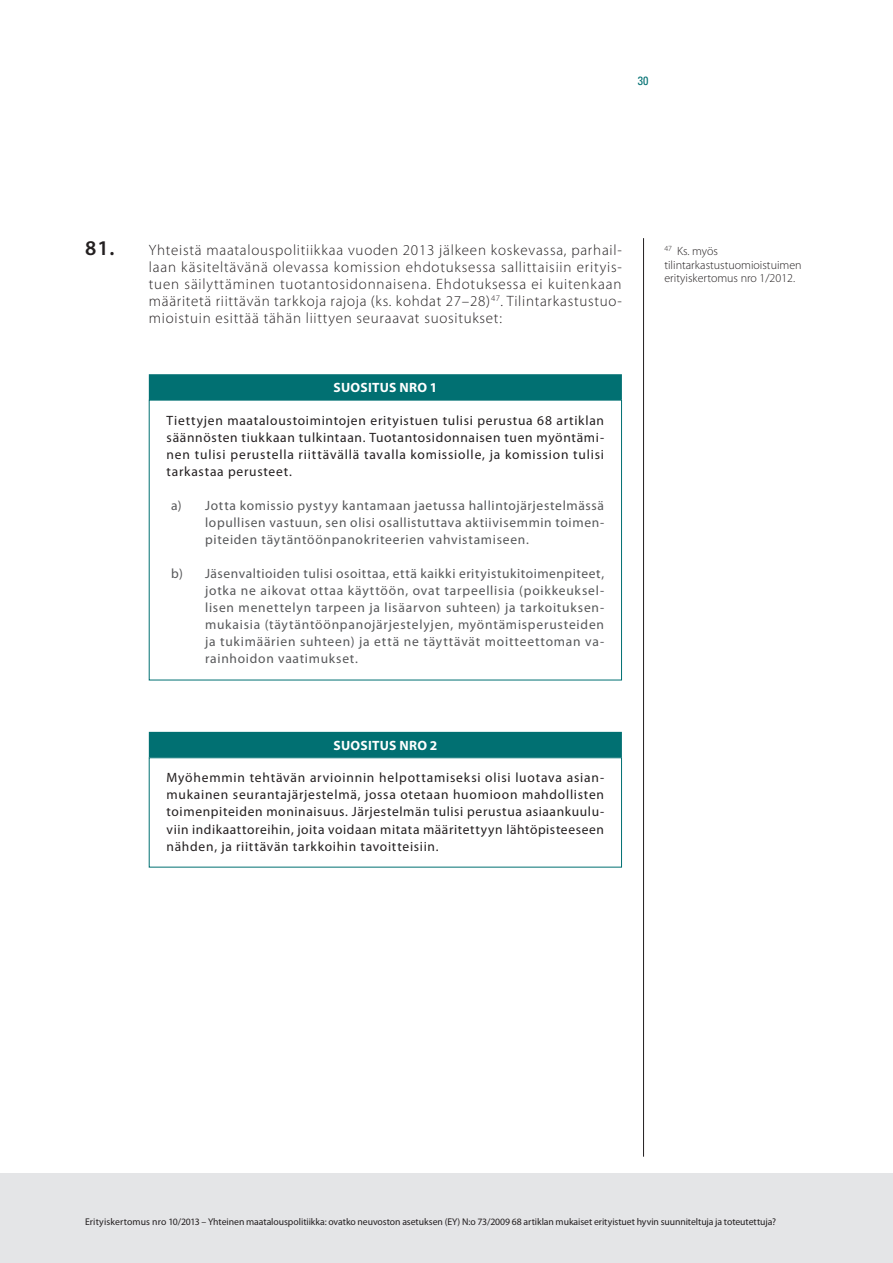
<style>
.page{position:relative;width:893px;height:1263px;background:#fff}
.page>*{position:absolute;margin:0;border:0;box-sizing:border-box;transform-origin:0 0}
.t1{font:300 15px/17px "Myriad Pro";letter-spacing:.05em;color:#231f20;text-align:justify}
.t2{font:13.5px/17px "Myriad Pro";letter-spacing:.05em;color:#231f20;text-align:justify}
.t3{font:13.5px/17px "Myriad Pro";letter-spacing:.055em;color:#57585a;text-align:justify}
.t4{font:700 13.5px "Myriad Pro";letter-spacing:.02em;color:#fff}
.t5{font:300 12px/13.5px "Myriad Pro";color:#231f20}
.t6{font:condensed 12px "Univers LT Std";color:#017072}
.t7{font:9.75px "Myriad Pro";letter-spacing:-.005em;color:#231f20}
.s1{font-weight:600;font-size:21px}
</style>
<div class="page">
<div style="left:0;top:1174px;width:893px;height:89px;background:#e4e5e7"></div>
<hr style="left:643px;top:238px;width:1px;height:919px;background:#231f20">
<div style="left:150px;top:375px;width:471px;height:24px;background:#017072"></div>
<div style="left:149px;top:374px;width:473px;height:26px;border:2px solid #017072"></div>
<div style="left:149px;top:757px;width:473px;height:110px;border:1px solid #017072"></div>
<div style="left:150px;top:733px;width:471px;height:24px;background:#017072"></div>
<div style="left:149px;top:732px;width:473px;height:25px;border:2px solid #017072"></div>
<p class="t6" style="left:638px;top:73px;width:12px">30</p>
<p class="t1" style="left:149px;top:242px;width:475px;text-indent:-64px"><span class="s1">81.</span> Yhteistä maatalouspolitiikkaa vuoden 2013 jälkeen koskevassa, parhail&shy;laan käsiteltävänä olevassa komission ehdotuksessa sallittaisiin erityis&shy;tuen säilyttäminen tuotantosidonnaisena. Ehdotuksessa ei kuitenkaan määritetä riittävän tarkkoja rajoja (ks. kohdat 27–28)<sup>47</sup>. Tilintarkastustuo&shy;mioistuin esittää tähän liittyen seuraavat suositukset:</p>
<p class="t4" style="left:333px;top:380px;width:105px">SUOSITUS NRO 1</p>
<p class="t2" style="left:167px;top:412px;width:439px">Tiettyjen maataloustoimintojen erityistuen tulisi perustua 68 artiklan säännösten tiukkaan tulkintaan. Tuotantosidonnaisen tuen myöntämi‑ nen tulisi perustella riittävällä tavalla komissiolle, ja komission tulisi tarkastaa perusteet.</p>
<p class="t3" style="left:205px;top:498px;width:401px;text-indent:-34px">a) Jotta komissio pystyy kantamaan jaetussa hallintojärjestelmässä lopullisen vastuun, sen olisi osallistuttava aktiivisemmin toimen‑ piteiden täytäntöönpanokriteerien vahvistamiseen.</p>
<p class="t3" style="left:205px;top:566px;width:401px;text-indent:-34px">b) Jäsenvaltioiden tulisi osoittaa, että kaikki erityistukitoimenpiteet, jotka ne aikovat ottaa käyttöön, ovat tarpeellisia (poikkeuksel‑ lisen menettelyn tarpeen ja lisäarvon suhteen) ja tarkoituksen‑ mukaisia (täytäntöönpanojärjestelyjen, myöntämisperusteiden ja tukimäärien suhteen) ja että ne täyttävät moitteettoman va‑ rainhoidon vaatimukset.</p>
<p class="t4" style="left:333px;top:738px;width:105px">SUOSITUS NRO 2</p>
<p class="t2" style="left:167px;top:770px;width:439px">Myöhemmin tehtävän arvioinnin helpottamiseksi olisi luotava asian‑ mukainen seurantajärjestelmä, jossa otetaan huomioon mahdollisten toimenpiteiden moninaisuus. Järjestelmän tulisi perustua asiaankuulu‑ viin indikaattoreihin, joita voidaan mitata määritettyyn lähtöpisteeseen nähden, ja riittävän tarkkoihin tavoitteisiin.</p>
<p class="t5" style="left:664px;top:244px;width:139px"><sup>47</sup> Ks. myös tilintarkastustuomioistuimen erityiskertomus nro 1/2012.</p>
<p class="t7" style="left:85px;top:1216px;width:692px">Erityiskertomus nro 10/2013 – Yhteinen maatalouspolitiikka: ovatko neuvoston asetuksen (EY) N:o 73/2009 68 artiklan mukaiset erityistuet hyvin suunniteltuja ja toteutettuja?</p>
</div>
